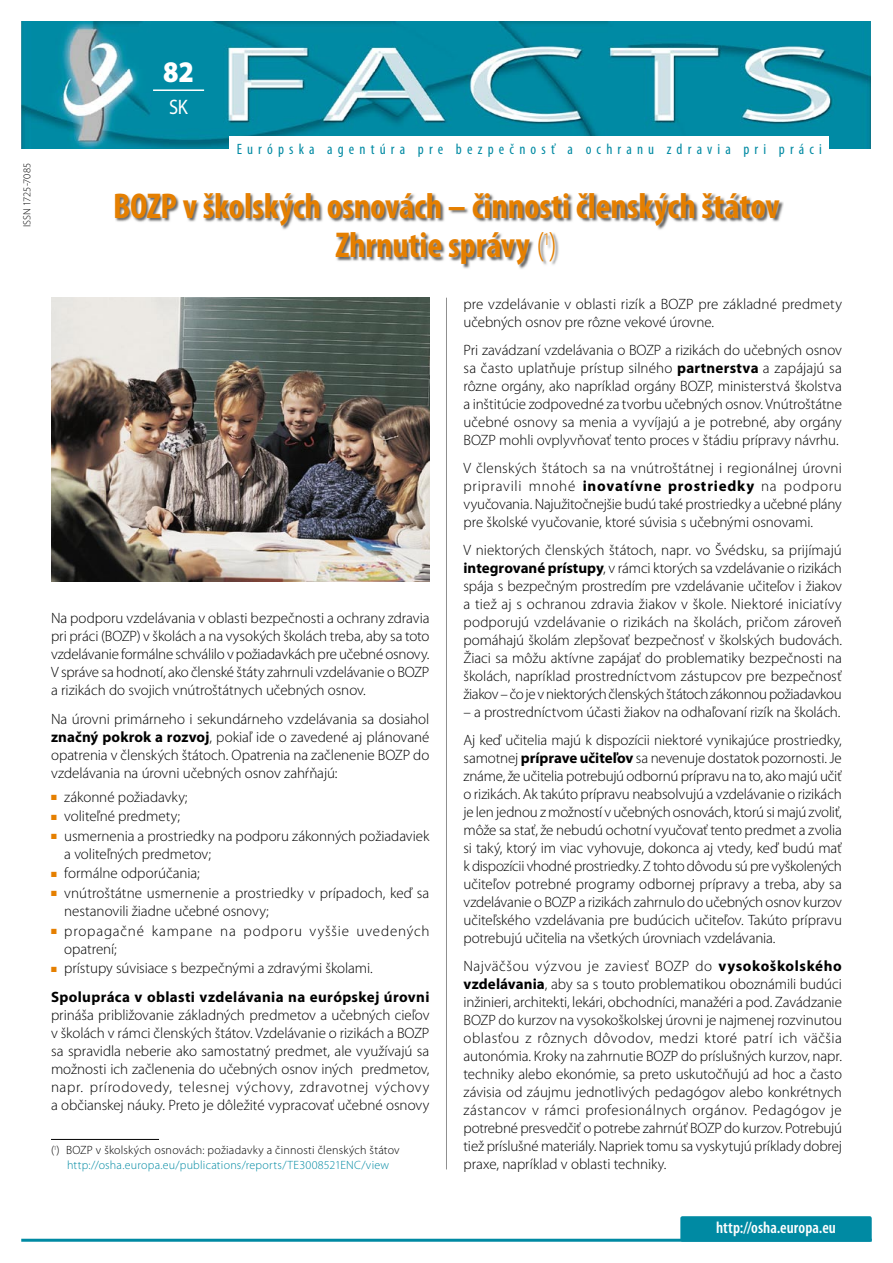
<style>
.page{position:relative;width:893px;height:1263px;background:#fff}
.page>*{position:absolute;margin:0;border:0;box-sizing:border-box;transform-origin:0 0}
.t1{font:700 condensed 36px/39px "Myriad Pro";letter-spacing:-.005em;color:#e57f00;text-align:center}
.t2{font:900 30px "Myriad Pro";color:#fff;scale:.9 1}
.t3{font:21px "Myriad Pro";color:#fff;scale:.88 1}
.t4{font:600 condensed 16.5px "Myriad Pro";letter-spacing:.005em;color:#fff}
.t5{font:300 15px/18px "Myriad Pro";letter-spacing:-.005em;color:#000;text-align:justify}
.t6{font:700 15px/28.5px "Myriad Pro";letter-spacing:.025em;color:#000}
.t7{font:condensed 15px "Myriad Pro";letter-spacing:.345em;color:#008aa3}
.t8{font:300 15px/18px "Myriad Pro";letter-spacing:.05em;color:#000}
.t9{font:300 12px/15px "Myriad Pro";letter-spacing:.02em;color:#008aa3;text-align:center}
.t10{font:300 10.5px "Myriad Pro";letter-spacing:-.005em;color:#000}
.s1{font-weight:300}
.s2{font-weight:700}
.s3{color:#e57f00}
.s4{color:#000}
</style>
<div class="page">
<hr style="left:21px;top:1239px;width:851px;height:3px;background:#008aa3">
<img style="left:115px;top:193px;width:669px;height:76px">
<img style="left:21px;top:21px;width:850px;height:128px">
<div style="left:680px;top:1216px;width:192px;height:26px;background:#008aa3;border-radius:2px"></div>
<hr style="left:153px;top:89px;width:51px;height:2px;background:#fff">
<div style="left:230px;top:136px;width:599px;height:26px;background:#fff"></div>
<hr style="left:51px;top:1139px;width:108px;height:1px;background:#000">
<hr style="left:446px;top:298px;width:1px;height:871px;background:#909090">
<img style="left:51px;top:298px;width:378px;height:283px">
<p class="t10" style="left:21px;top:227px;width:66px;rotate:-90deg">ISSN 1725-7085</p>
<h2 class="t2" style="left:163px;top:55px;width:36px">82</h2>
<h3 class="t3" style="left:169px;top:95px;width:23px">SK</h3>
<p class="t7" style="left:237px;top:141px;width:587px">Európska agentúra pre bezpečnosť a ochranu zdravia pri práci</p>
<h1 class="t1" style="left:113px;top:187px;width:668px">BOZP v školských osnovách – činnosti členských štátov<br>Zhrnutie správy <span class="s1">(</span><sup>1</sup><span class="s1">)</span></h1>
<p class="t5" style="left:51px;top:609px;width:380px">Na podporu vzdelávania v oblasti bezpečnosti a ochrany zdravia pri práci (BOZP) v školách a na vysokých školách treba, aby sa toto vzdelávanie formálne schválilo v požiadavkách pre učebné osnovy.<br>V správe sa hodnotí, ako členské štáty zahrnuli vzdelávanie o BOZP a rizikách do svojich vnútroštátnych učebných osnov.<sup>1</sup></p>
<p class="t5" style="left:51px;top:710px;width:380px">Na úrovni primárneho i sekundárneho vzdelávania sa dosiahol <span class="s2">značný pokrok a rozvoj</span>, pokiaľ ide o zavedené aj plánované opatrenia v členských štátoch. Opatrenia na začlenenie BOZP do vzdelávania na úrovni učebných osnov zahŕňajú:</p>
<p class="t5" style="left:51px;top:788px;width:138px"><span class="s3">■</span> zákonné požiadavky;</p>
<p class="t5" style="left:51px;top:807px;width:131px"><span class="s3">■</span> voliteľné predmety;</p>
<p class="t5" style="left:64px;top:827px;width:367px;text-indent:-13px"><span class="s3">■</span> usmernenia a prostriedky na podporu zákonných požiadaviek a voliteľných predmetov;</p>
<p class="t5" style="left:51px;top:865px;width:150px"><span class="s3">■</span> formálne odporúčania;</p>
<p class="t5" style="left:64px;top:884px;width:367px;text-indent:-13px"><span class="s3">■</span> vnútroštátne usmernenie a prostriedky v prípadoch, keď sa nestanovili žiadne učebné osnovy;</p>
<p class="t8" style="left:64px;top:922px;width:367px;text-indent:-13px"><span class="s3">■</span> propagačné kampane na podporu vyššie uvedených opatrení;</p>
<p class="t6" style="left:51px;top:954px;width:380px"><span class="s3">■</span> <span class="s1">prístupy súvisiace s bezpečnými a zdravými školami.<br></span>Spolupráca v oblasti vzdelávania na európskej úrovni</p>
<p class="t5" style="left:51px;top:1006px;width:380px">prináša približovanie základných predmetov a učebných cieľov v školách v rámci členských štátov. Vzdelávanie o rizikách a BOZP sa spravidla neberie ako samostatný predmet, ale využívajú sa možnosti ich začlenenia do učebných osnov iných predmetov, napr. prírodovedy, telesnej výchovy, zdravotnej výchovy a občianskej náuky. Preto je dôležité vypracovať učebné osnovy</p>
<p class="t9" style="left:51px;top:1143px;width:350px"><span class="s4">(</span><sup>1</sup><span class="s4">) BOZP v školských osnovách: požiadavky a činnosti členských štátov </span>http://osha.europa.eu/publications/reports/TE3008521ENC/view</p>
<p class="t5" style="left:463px;top:295px;width:380px">pre vzdelávanie v oblasti rizík a BOZP pre základné predmety učebných osnov pre rôzne vekové úrovne.</p>
<p class="t5" style="left:463px;top:341px;width:380px">Pri zavádzaní vzdelávania o BOZP a rizikách do učebných osnov sa často uplatňuje prístup silného <span class="s2">partnerstva</span> a zapájajú sa rôzne orgány, ako napríklad orgány BOZP, ministerstvá školstva a inštitúcie zodpovedné za tvorbu učebných osnov. Vnútroštátne učebné osnovy sa menia a vyvíjajú a je potrebné, aby orgány BOZP mohli ovplyvňovať tento proces v štádiu prípravy návrhu.</p>
<p class="t5" style="left:463px;top:459px;width:380px">V členských štátoch sa na vnútroštátnej i regionálnej úrovni pripravili mnohé <span class="s2">inovatívne prostriedky</span> na podporu vyučovania. Najužitočnejšie budú také prostriedky a učebné plány pre školské vyučovanie, ktoré súvisia s učebnými osnovami.</p>
<p class="t5" style="left:463px;top:541px;width:380px">V niektorých členských štátoch, napr. vo Švédsku, sa prijímajú <span class="s2">integrované prístupy</span>, v rámci ktorých sa vzdelávanie o rizikách spája s bezpečným prostredím pre vzdelávanie učiteľov i žiakov a tiež aj s ochranou zdravia žiakov v škole. Niektoré iniciatívy podporujú vzdelávanie o rizikách na školách, pričom zároveň pomáhajú školám zlepšovať bezpečnosť v školských budovách.<br>Žiaci sa môžu aktívne zapájať do problematiky bezpečnosti na školách, napríklad prostredníctvom zástupcov pre bezpečnosť žiakov – čo je v niektorých členských štátoch zákonnou požiadavkou</p>
<p class="t5" style="left:463px;top:698px;width:380px;line-height:28px">– a prostredníctvom účasti žiakov na odhaľovaní rizík na školách.<br>Aj keď učitelia majú k dispozícii niektoré vynikajúce prostriedky,</p>
<p class="t5" style="left:463px;top:749px;width:380px">samotnej <span class="s2">príprave učiteľov</span> sa nevenuje dostatok pozornosti. Je známe, že učitelia potrebujú odbornú prípravu na to, ako majú učiť o rizikách. Ak takúto prípravu neabsolvujú a vzdelávanie o rizikách je len jednou z možností v učebných osnovách, ktorú si majú zvoliť, môže sa stať, že nebudú ochotní vyučovať tento predmet a zvolia si taký, ktorý im viac vyhovuje, dokonca aj vtedy, keď budú mať k dispozícii vhodné prostriedky. Z tohto dôvodu sú pre vyškolených učiteľov potrebné programy odbornej prípravy a treba, aby sa vzdelávanie o BOZP a rizikách zahrnulo do učebných osnov kurzov učiteľského vzdelávania pre budúcich učiteľov. Takúto prípravu potrebujú učitelia na všetkých úrovniach vzdelávania.</p>
<p class="t5" style="left:463px;top:958px;width:380px">Najväčšou výzvou je zaviesť BOZP do <span class="s2">vysokoškolského vzdelávania</span>, aby sa s touto problematikou oboznámili budúci inžinieri, architekti, lekári, obchodníci, manažéri a pod. Zavádzanie BOZP do kurzov na vysokoškolskej úrovni je najmenej rozvinutou oblasťou z rôznych dôvodov, medzi ktoré patrí ich väčšia autonómia. Kroky na zahrnutie BOZP do príslušných kurzov, napr. techniky alebo ekonómie, sa preto uskutočňujú ad hoc a často závisia od záujmu jednotlivých pedagógov alebo konkrétnych zástancov v rámci profesionálnych orgánov. Pedagógov je potrebné presvedčiť o potrebe zahrnúť BOZP do kurzov. Potrebujú tiež príslušné materiály. Napriek tomu sa vyskytujú príklady dobrej praxe, napríklad v oblasti techniky.</p>
<p class="t4" style="left:716px;top:1219px;width:121px">http://osha.europa.eu</p>
</div>
